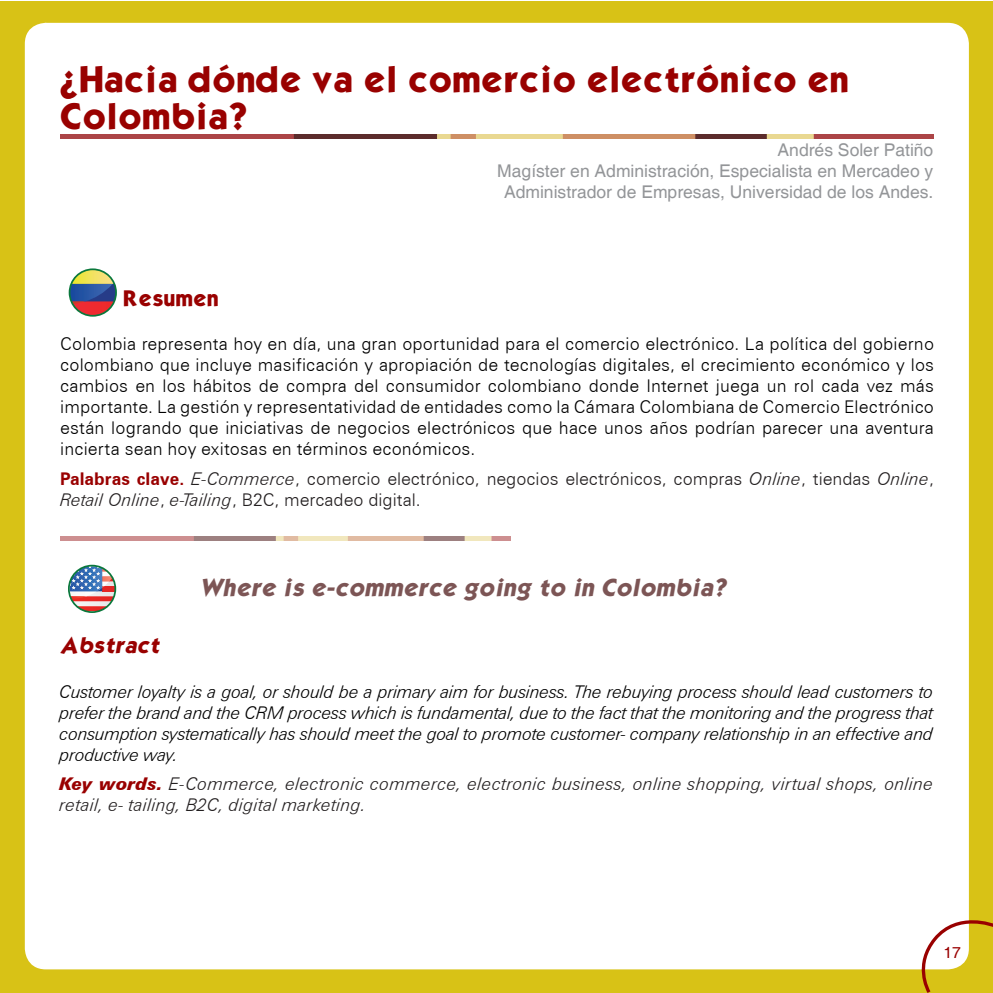
<style>
.page{position:relative;width:993px;height:993px;background:#fff}
.page>*{position:absolute;margin:0;border:0;box-sizing:border-box;transform-origin:0 0}
.t1{font:31.5px/37.8px "Kabel Bd Normal";color:#990100}
.t2{font:italic 21px "Kabel Bd Normal";color:#5c2b2b}
.t3{font:italic 19.25px "Kabel Bd Normal";color:#990100}
.t4{font:19.25px "Kabel Bd Normal";color:#990100}
.parrafos_rev{font:300 17.5px/21px "Zurich BT";letter-spacing:.01em;color:#000;text-align:justify}
.parrafos_rev-2{font:italic 300 17.5px/21px "Zurich BT";letter-spacing:-.025em;color:#000;text-align:justify}
.parrafos_rev-3{font:300 17.5px/21px "Zurich BT";color:#231f20}
.parrafos_rev-4{font:italic 300 17.5px/21px "Zurich BT";letter-spacing:.01em;color:#231f20}
.t5{font:17.5px/21px "Helvetica";color:#939598;text-align:center}
.t6{font:15.75px "Helvetica";color:#990100}
.s1{font-weight:700;color:#900}
.s2{font-style:italic}
.s3{font-weight:900;color:#900}
</style>
<div class="page">
<hr style="left:0;top:0;width:1px;height:991px;background:#d8c216">
<div style="left:0;top:1px;width:992px;height:991px;background:#d8c216"></div>
<div style="left:27px;top:25px;width:939px;height:942px;background:#fff;border-radius:19px"></div>
<div style="left:25px;top:23px;width:943px;height:946px;border:4px solid #fff;border-radius:19px"></div>
<svg style="left:909px;top:910px;width:83px;height:82px"></svg>
<img style="left:60px;top:135px;width:873px;height:3px">
<img style="left:61px;top:536px;width:449px;height:4px">
<svg style="left:68px;top:564px;width:48px;height:48px"></svg>
<svg style="left:69px;top:268px;width:48px;height:48px"></svg>
<p class="t1" style="left:60px;top:59px;width:790px">¿Hacia dónde va el comercio electrónico en<br>Colombia?</p>
<p class="t1" style="left:79px;top:105px;width:21px;rotate:-180deg">?</p>
<p class="t5" style="left:777px;top:140px;width:157px">Andrés Soler Patiño</p>
<p class="t5" style="left:497px;top:161px;width:437px">Magíster en Administración, Especialista en Mercadeo y<br>Administrador de Empresas, Universidad de los Andes.</p>
<p class="t4" style="left:123px;top:284px;width:97px">Resumen</p>
<p class="parrafos_rev" style="left:60px;top:333px;width:875px">Colombia representa hoy en día, una gran oportunidad para el comercio electrónico. La política del gobierno colombiano que incluye masificación y apropiación de tecnologías digitales, el crecimiento económico y los cambios en los hábitos de compra del consumidor colombiano donde Internet juega un rol cada vez más importante. La gestión y representatividad de entidades como la Cámara Colombiana de Comercio Electrónico están logrando que iniciativas de negocios electrónicos que hace unos años podrían parecer una aventura incierta sean hoy exitosas en términos económicos.</p>
<p class="parrafos_rev-3" style="left:60px;top:468px;width:875px"><span class="s1">Palabras clave.</span> <span class="s2">E-Commerce</span>, comercio electrónico, negocios electrónicos, compras <span class="s2">Online</span>, tiendas <span class="s2">Online</span>,<br><span class="s2">Retail Online</span>, <span class="s2">e-Tailing</span>, B2C, mercadeo digital.</p>
<p class="t2" style="left:199px;top:572px;width:533px">Where is e-commerce going to in Colombia?</p>
<p class="t3" style="left:60px;top:631px;width:106px">Abstract</p>
<p class="parrafos_rev-2" style="left:60px;top:680px;width:875px">Customer loyalty is a goal, or should be a primary aim for business. The rebuying process should lead customers to prefer the brand and the CRM process which is fundamental, due to the fact that the monitoring and the progress that consumption systematically has should meet the goal to promote customer- company relationship in an effective and productive way.</p>
<p class="parrafos_rev-4" style="left:60px;top:773px;width:875px"><span class="s3">Key words.</span> E-Commerce, electronic commerce, electronic business, online shopping, virtual shops, online retail, e- tailing, B2C, digital marketing.</p>
<p class="t6" style="left:943px;top:942px;width:19px">17</p>
</div>
